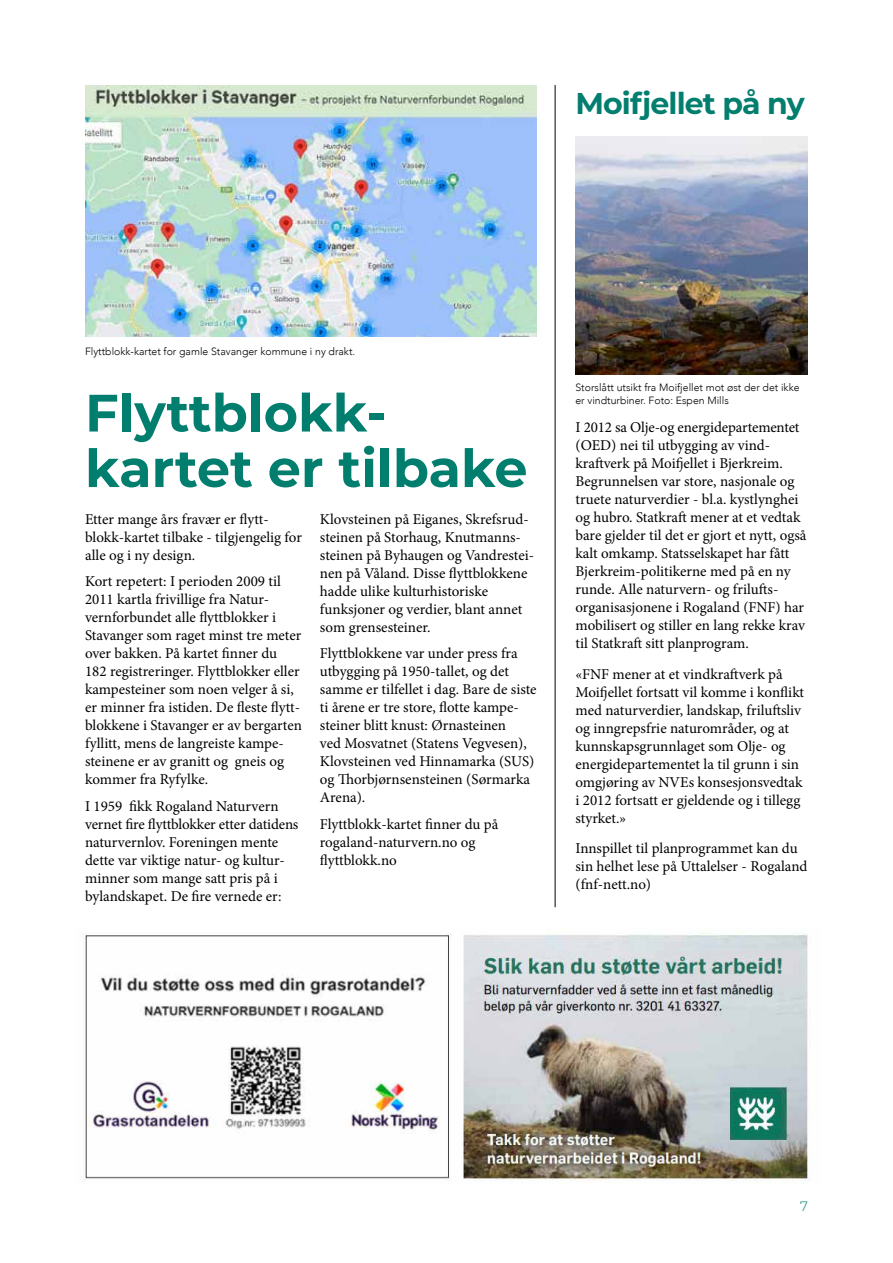
<style>
.page{position:relative;width:893px;height:1263px;background:#fff}
.page>*{position:absolute;margin:0;border:0;box-sizing:border-box;transform-origin:0 0}
.t1{font:700 52.5px/55.5px "Montserrat";color:#027e6f}
.t2{font:700 30px "Montserrat";letter-spacing:-.03em;color:#027e6f}
.t3{font:15px/18px "Minion Pro";color:#000}
.t4{font:300 13.5px "Montserrat";color:#027e6f}
.t5{font:300 10.5px/12.6px "Avenir";color:#000}
</style>
<div class="page">
<img style="left:81px;top:934px;width:728px;height:247px">
<hr style="left:555px;top:85px;width:1px;height:822px;background:#000">
<img style="left:575px;top:136px;width:233px;height:238px">
<img style="left:85px;top:85px;width:452px;height:252px">
<h2 class="t2" style="left:575px;top:82px;width:231px">Moifjellet på ny</h2>
<p class="t5" style="left:85px;top:345px;width:272px">Flyttblokk-kartet for gamle Stavanger kommune i ny drakt.</p>
<h1 class="t1" style="left:85px;top:382px;width:444px">Flyttblokk&shy;kartet er tilbake</h1>
<p class="t3" style="left:85px;top:510px;width:218px">Etter mange års fravær er flytt&shy;blokk-kartet tilbake - tilgjengelig for alle og i ny design.</p>
<p class="t3" style="left:85px;top:572px;width:218px">Kort repetert: I perioden 2009 til 2011 kartla frivillige fra Natur&shy;vernforbundet alle flyttblokker i Stavanger som raget minst tre meter over bakken. På kartet finner du 182 registreringer. Flyttblokker eller kampesteiner som noen velger å si, er minner fra istiden. De fleste flytt&shy;blokkene i Stavanger er av bergarten fyllitt, mens de langreiste kampe&shy;steinene er av granitt og gneis og kommer fra Ryfylke.</p>
<p class="t3" style="left:85px;top:797px;width:215px">I 1959 fikk Rogaland Naturvern vernet fire flyttblokker etter datidens naturvernlov. Foreningen mente dette var viktige natur- og kultur&shy;minner som mange satt pris på i bylandskapet. De fire vernede er:</p>
<p class="t3" style="left:320px;top:510px;width:216px">Klovsteinen på Eiganes, Skrefsrud&shy;steinen på Storhaug, Knutmanns&shy;steinen på Byhaugen og Vandrestei&shy;nen på Våland. Disse flyttblokkene hadde ulike kulturhistoriske funksjoner og verdier, blant annet som grensesteiner.</p>
<p class="t3" style="left:320px;top:644px;width:218px">Flyttblokkene var under press fra utbygging på 1950-tallet, og det samme er tilfellet i dag. Bare de siste ti årene er tre store, flotte kampe&shy;steiner blitt knust: Ørnasteinen<br>ved Mosvatnet (Statens Vegvesen),<br>Klovsteinen ved Hinnamarka (SUS) og Thorbjørnsensteinen (Sørmarka<br>Arena).</p>
<p class="t3" style="left:320px;top:815px;width:180px">Flyttblokk-kartet finner du på rogaland-naturvern.no og flyttblokk.no</p>
<p class="t5" style="left:575px;top:381px;width:226px">Storslått utsikt fra Moifjellet mot øst der det ikke er vindturbiner. Foto: Espen Mills</p>
<p class="t3" style="left:575px;top:418px;width:233px">I 2012 sa Olje-og energidepartementet (OED) nei til utbygging av vind&shy;kraftverk på Moifjellet i Bjerkreim.<br>Begrunnelsen var store, nasjonale og truete naturverdier - bl.a. kystlynghei og hubro. Statkraft mener at et vedtak bare gjelder til det er gjort et nytt, også kalt omkamp. Statsselskapet har fått Bjerkreim-politikerne med på en ny runde. Alle naturvern- og frilufts&shy;organisasjonene i Rogaland (FNF) har mobilisert og stiller en lang rekke krav til Statkraft sitt planprogram.</p>
<p class="t3" style="left:575px;top:665px;width:230px">«FNF mener at et vindkraftverk på Moifjellet fortsatt vil komme i konflikt med naturverdier, landskap, friluftsliv og inngrepsfrie naturområder, og at kunnskapsgrunnlaget som Olje- og energidepartementet la til grunn i sin omgjøring av NVEs konsesjonsvedtak i 2012 fortsatt er gjeldende og i tillegg styrket.»</p>
<p class="t3" style="left:575px;top:840px;width:233px">Innspillet til planprogrammet kan du sin helhet lese på Uttalelser - Rogaland (fnf-nett.no)</p>
<p class="t4" style="left:800px;top:1197px;width:9px">7</p>
</div>
